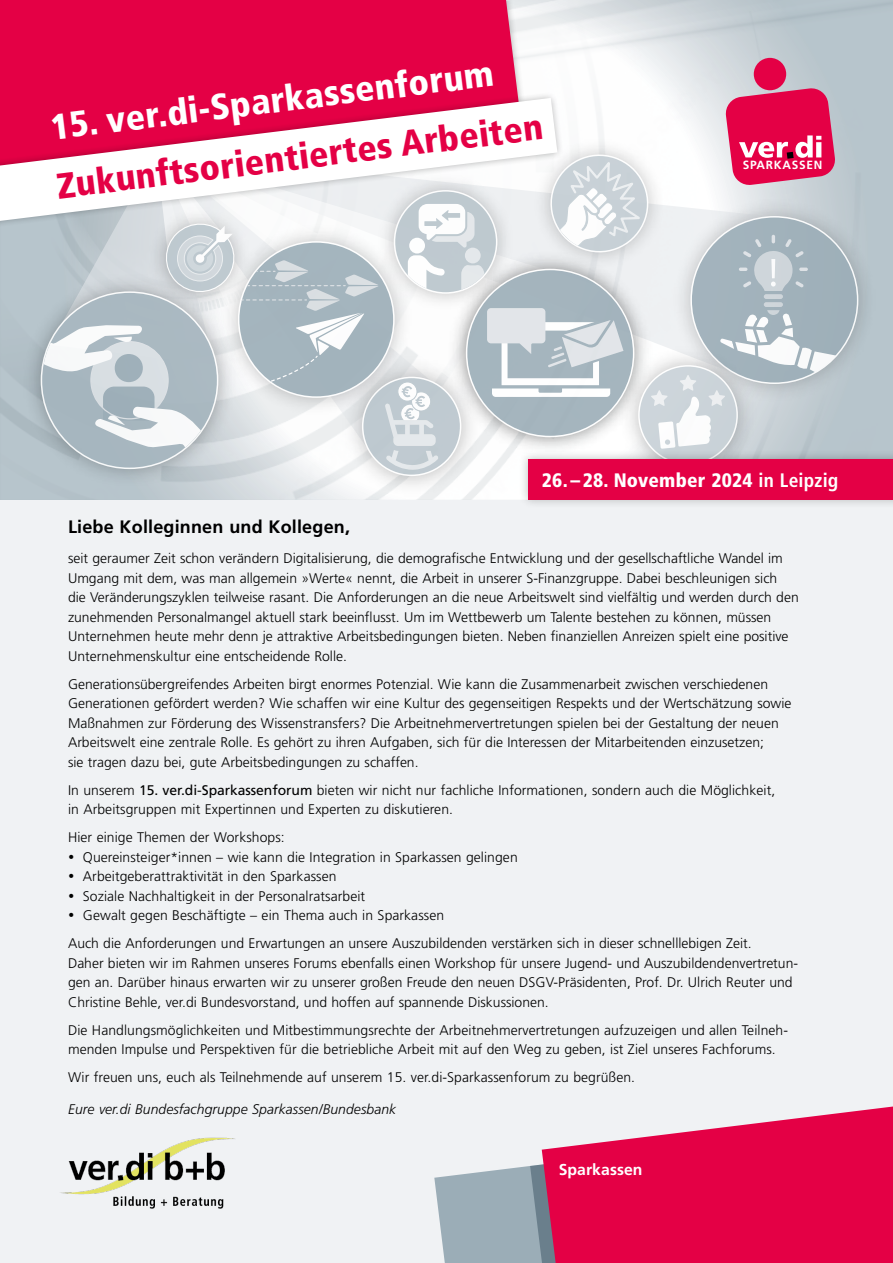
<style>
.page{position:relative;width:893px;height:1263px;background:#fff}
.page>*{position:absolute;margin:0;border:0;box-sizing:border-box;transform-origin:0 0}
.t1{font:900 condensed 36px "Frutiger LT Std";color:#e40045}
.t2{font:900 condensed 36px "Frutiger LT Std";color:#fff}
.t3{font:900 condensed 19.5px "Frutiger LT Std";letter-spacing:.01em;color:#fff}
.t4{font:700 18px "Frutiger LT Std";letter-spacing:.01em;color:#000}
.t5{font:700 15.75px "Frutiger LT Std";letter-spacing:.005em;color:#fff}
.t6{font:300 13.95px/19.5px "Frutiger LT Std";color:#000}
.t7{font:italic 300 13.95px "Frutiger LT Std";letter-spacing:.005em;color:#000}
.t8{font:700 11.85px "Frutiger LT Pro";letter-spacing:.06em;color:#fff}
.s1{font-weight:700}
.s2{font-weight:400}
</style>
<div class="page">
<img style="left:0;top:0;width:893px;height:499px">
<img style="left:666px;top:191px;width:217px;height:218px">
<div style="left:691px;top:217px;width:167px;height:166px;background:#9badb7;border-radius:50%"></div>
<div style="left:764px;top:302px;width:19px;height:5px;background:#cfd6db;border-radius:2px"></div>
<div style="left:764px;top:294px;width:19px;height:5px;background:#cfd6db;border-radius:2px"></div>
<svg style="left:739px;top:235px;width:69px;height:56px"></svg>
<img style="left:526px;top:130px;width:147px;height:147px">
<svg style="left:546px;top:150px;width:107px;height:95px"></svg>
<img style="left:442px;top:245px;width:217px;height:217px">
<div style="left:467px;top:270px;width:166px;height:166px;background:#a4b5be;border-radius:50%"></div>
<svg style="left:487px;top:308px;width:139px;height:89px"></svg>
<img style="left:334px;top:349px;width:155px;height:150px">
<div style="left:363px;top:378px;width:97px;height:97px;background:#c0cad1;border-radius:50%"></div>
<svg style="left:385px;top:381px;width:53px;height:89px"></svg>
<img style="left:379px;top:317px;width:40px;height:105px">
<img style="left:16px;top:267px;width:227px;height:227px">
<svg style="left:42px;top:240px;width:337px;height:228px"></svg>
<img style="left:371px;top:240px;width:150px;height:77px">
<div style="left:395px;top:192px;width:101px;height:100px;background:#bfcad0;border-radius:50%"></div>
<svg style="left:424px;top:240px;width:50px;height:8px"></svg>
<div style="left:409px;top:238px;width:16px;height:15px;background:#fff;border-radius:50%"></div>
<svg style="left:408px;top:255px;width:37px;height:37px"></svg>
<div style="left:465px;top:248px;width:16px;height:15px;background:#e4e8eb;border-radius:50%"></div>
<svg style="left:461px;top:265px;width:23px;height:27px"></svg>
<img style="left:612px;top:339px;width:152px;height:111px">
<div style="left:640px;top:367px;width:96px;height:96px;background:#cdd5db;border-radius:50%"></div>
<svg style="left:651px;top:310px;width:200px;height:139px"></svg>
<div style="left:0;top:0;width:519px;height:89px;background:#e40045"></div>
<div style="left:0;top:499px;width:893px;height:764px;background:#f0f2f4"></div>
<svg style="left:434px;top:1166px;width:96px;height:97px;background:#a4b5be"></svg>
<svg style="left:530px;top:1149px;width:12px;height:114px"></svg>
<svg style="left:542px;top:1106px;width:351px;height:157px;background:#e22660"></svg>
<div style="left:518px;top:450px;width:375px;height:60px;background:#000;opacity:.25"></div>
<div style="left:528px;top:459px;width:365px;height:41px;background:#e40045"></div>
<svg style="left:0;top:89px;width:566px;height:151px"></svg>
<svg style="left:0;top:98px;width:557px;height:123px"></svg>
<svg style="left:725px;top:87px;width:111px;height:99px;background:#e13a6e"></svg>
<div style="left:754px;top:58px;width:32px;height:32px;background:#e40045;border-radius:50%"></div>
<img style="left:113px;top:1196px;width:111px;height:13px">
<img style="left:60px;top:1138px;width:175px;height:57px">
<h1 class="t2" style="left:48px;top:106px;width:447px;rotate:-7deg">15. ver.di-Sparkassenforum</h1>
<h1 class="t1" style="left:54px;top:165px;width:491px;rotate:-7deg">Zukunftsorientiertes Arbeiten</h1>
<p class="t8" style="left:743px;top:158px;width:81px">SPARKASSEN</p>
<h2 class="t3" style="left:542px;top:468px;width:298px">26. – 28. November 2024 <span class="s1">in Leipzig</span></h2>
<p class="t4" style="left:68px;top:516px;width:283px">Liebe Kolleginnen und Kollegen,</p>
<p class="t6" style="left:68px;top:549px;width:732px">seit geraumer Zeit schon verändern Digitalisierung, die demografische Entwicklung und der gesellschaftliche Wandel im Umgang mit dem, was man allgemein »Werte« nennt, die Arbeit in unserer S-Finanzgruppe. Dabei beschleunigen sich<br>die Veränderungszyklen teilweise rasant. Die Anforderungen an die neue Arbeitswelt sind vielfältig und werden durch den zunehmenden Personalmangel aktuell stark beeinflusst. Um im Wettbewerb um Talente bestehen zu können, müssen Unternehmen heute mehr denn je attraktive Arbeitsbedingungen bieten. Neben finanziellen Anreizen spielt eine positive Unternehmenskultur eine entscheidende Rolle.</p>
<p class="t6" style="left:68px;top:674px;width:725px">Generationsübergreifendes Arbeiten birgt enormes Potenzial. Wie kann die Zusammenarbeit zwischen verschiedenen Generationen gefördert werden? Wie schaffen wir eine Kultur des gegenseitigen Respekts und der Wertschätzung sowie Maßnahmen zur Förderung des Wissenstransfers? Die Arbeitnehmervertretungen spielen bei der Gestaltung der neuen Arbeitswelt eine zentrale Rolle. Es gehört zu ihren Aufgaben, sich für die Interessen der Mitarbeitenden einzusetzen;<br>sie tragen dazu bei, gute Arbeitsbedingungen zu schaffen.</p>
<p class="t6" style="left:68px;top:780px;width:709px">In unserem <span class="s2">15. ver.di-Sparkassenforum</span> bieten wir nicht nur fachliche Informationen, sondern auch die Möglichkeit, in Arbeitsgruppen mit Expertinnen und Experten zu diskutieren.</p>
<p class="t6" style="left:83px;top:828px;width:436px;text-indent:-15px">Hier einige Themen der Workshops:<br>Quereinsteiger*innen – wie kann die Integration in Sparkassen gelingen Arbeitgeberattraktivität in den Sparkassen<br>Soziale Nachhaltigkeit in der Personalratsarbeit<br>Gewalt gegen Beschäftigte – ein Thema auch in Sparkassen</p>
<p class="t6" style="left:68px;top:934px;width:731px">Auch die Anforderungen und Erwartungen an unsere Auszubildenden verstärken sich in dieser schnelllebigen Zeit.<br>Daher bieten wir im Rahmen unseres Forums ebenfalls einen Workshop für unsere Jugend- und Auszubildendenvertretun&shy;gen an. Darüber hinaus erwarten wir zu unserer großen Freude den neuen DSGV-Präsidenten, Prof. Dr. Ulrich Reuter und Christine Behle, ver.di Bundesvorstand, und hoffen auf spannende Diskussionen.</p>
<p class="t6" style="left:68px;top:1020px;width:721px">Die Handlungsmöglichkeiten und Mitbestimmungsrechte der Arbeitnehmervertretungen aufzuzeigen und allen Teilneh&shy;menden Impulse und Perspektiven für die betriebliche Arbeit mit auf den Weg zu geben, ist Ziel unseres Fachforums.</p>
<p class="t6" style="left:68px;top:1068px;width:569px">Wir freuen uns, euch als Teilnehmende auf unserem 15. ver.di-Sparkassenforum zu begrüßen.</p>
<p class="t7" style="left:68px;top:1101px;width:330px">Eure ver.di Bundesfachgruppe Sparkassen/Bundesbank</p>
<p class="t5" style="left:559px;top:1160px;width:85px">Sparkassen</p>
</div>
